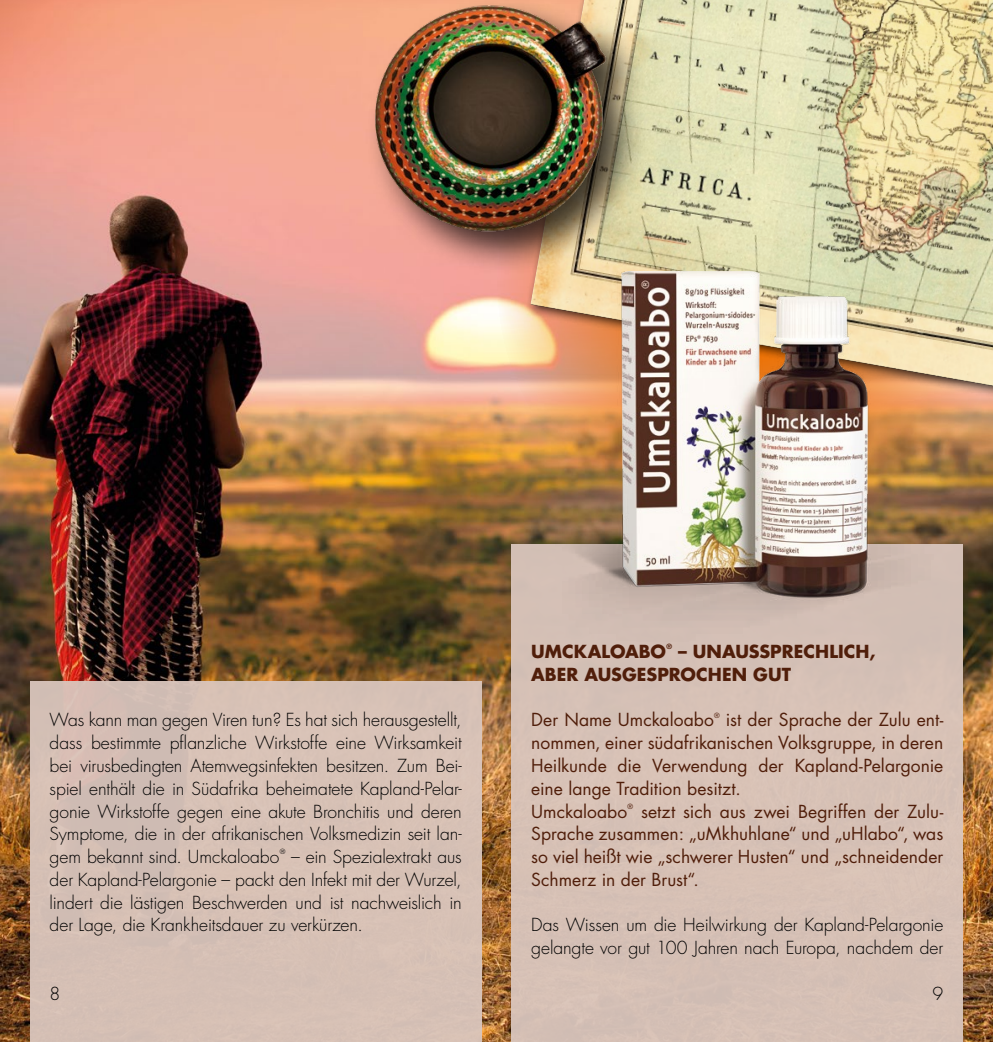
<style>
.page{position:relative;width:993px;height:1042px;background:#fff}
.page>*{position:absolute;margin:0;border:0;box-sizing:border-box;transform-origin:0 0}
.t1{font:300 17.5px/22.8px "Futura";letter-spacing:-.01em;color:#000;text-align:justify}
.t2{font:17.5px/22.8px "Futura";color:#501e0a}
.t3{font:700 17.5px/22.8px "Futura";letter-spacing:.005em;color:#501e0a}
.t4{font:7px "Futura";color:#501e0a}
.t5{font:700 7px "Futura";color:#501e0a}
.t6{font:300 7px "Futura";color:#000}
</style>
<div class="page">
<img style="left:0;top:0;width:992px;height:1042px">
<svg style="left:496px;top:275px;width:496px;height:263px;background:#bf8f5f"></svg>
<div style="left:529px;top:0;width:463px;height:389px;background:#000;opacity:.75"></div>
<div style="left:365px;top:0;width:283px;height:275px;background:#000;opacity:.75"></div>
<img style="left:328px;top:0;width:423px;height:263px">
<div style="left:511px;top:544px;width:451px;height:498px;background:#d6c0b5"></div>
<div style="left:30px;top:681px;width:451px;height:361px;background:#d6c0b5"></div>
<img style="left:555px;top:271px;width:378px;height:349px">
<p class="t1" style="left:50px;top:709px;width:413px">Was kann man gegen Viren tun? Es hat sich herausgestellt, dass bestimmte pflanzliche Wirkstoffe eine Wirksamkeit bei virusbedingten Atemwegsinfekten besitzen. Zum Bei&shy;spiel enthält die in Südafrika beheimatete Kapland-Pelar&shy;gonie Wirkstoffe gegen eine akute Bronchitis und deren Symptome, die in der afrikanischen Volksmedizin seit lan&shy;gem bekannt sind. Umckaloabo</p>
<p class="t1" style="left:50px;top:846px;width:413px;text-indent:241px">– ein Spezialextrakt aus der Kapland-Pelargonie – packt den Infekt mit der Wurzel, lindert die lästigen Beschwerden und ist nachweislich in der Lage, die Krankheitsdauer zu verkürzen.</p>
<p class="t6" style="left:279px;top:847px;width:7px">®</p>
<p class="t3" style="left:531px;top:640px;width:136px">UMCKALOABO</p>
<p class="t5" style="left:666px;top:642px;width:7px">®</p>
<p class="t3" style="left:531px;top:640px;width:345px;text-indent:147px">– UNAUSSPRECHLICH,<br>ABER AUSGESPROCHEN GUT</p>
<p class="t2" style="left:531px;top:709px;width:184px">Der Name Umckaloabo</p>
<p class="t4" style="left:714px;top:711px;width:7px">®</p>
<p class="t2" style="left:531px;top:709px;width:413px;text-indent:194px">ist der Sprache der Zulu ent&shy;nommen, einer südafrikanischen Volksgruppe, in deren Heilkunde die Verwendung der Kapland-Pelargonie eine lange Tradition besitzt.<br>Umckaloabo</p>
<p class="t2" style="left:531px;top:800px;width:413px;text-align:justify;text-indent:110px">setzt sich aus zwei Begriffen der Zulu-- Sprache zusammen: „uMkhuhlane“ und „uHlabo“, was so viel heißt wie „schwerer Husten“ und „schneidender Schmerz in der Brust“.</p>
<p class="t1" style="left:531px;top:914px;width:413px">Das Wissen um die Heilwirkung der Kapland-Pelargonie gelangte vor gut 100 Jahren nach Europa, nachdem der</p>
<p class="t4" style="left:627px;top:802px;width:7px">®</p>
<p class="t1" style="left:50px;top:982px;width:12px">8</p>
<p class="t1" style="left:932px;top:982px;width:12px">9</p>
</div>
